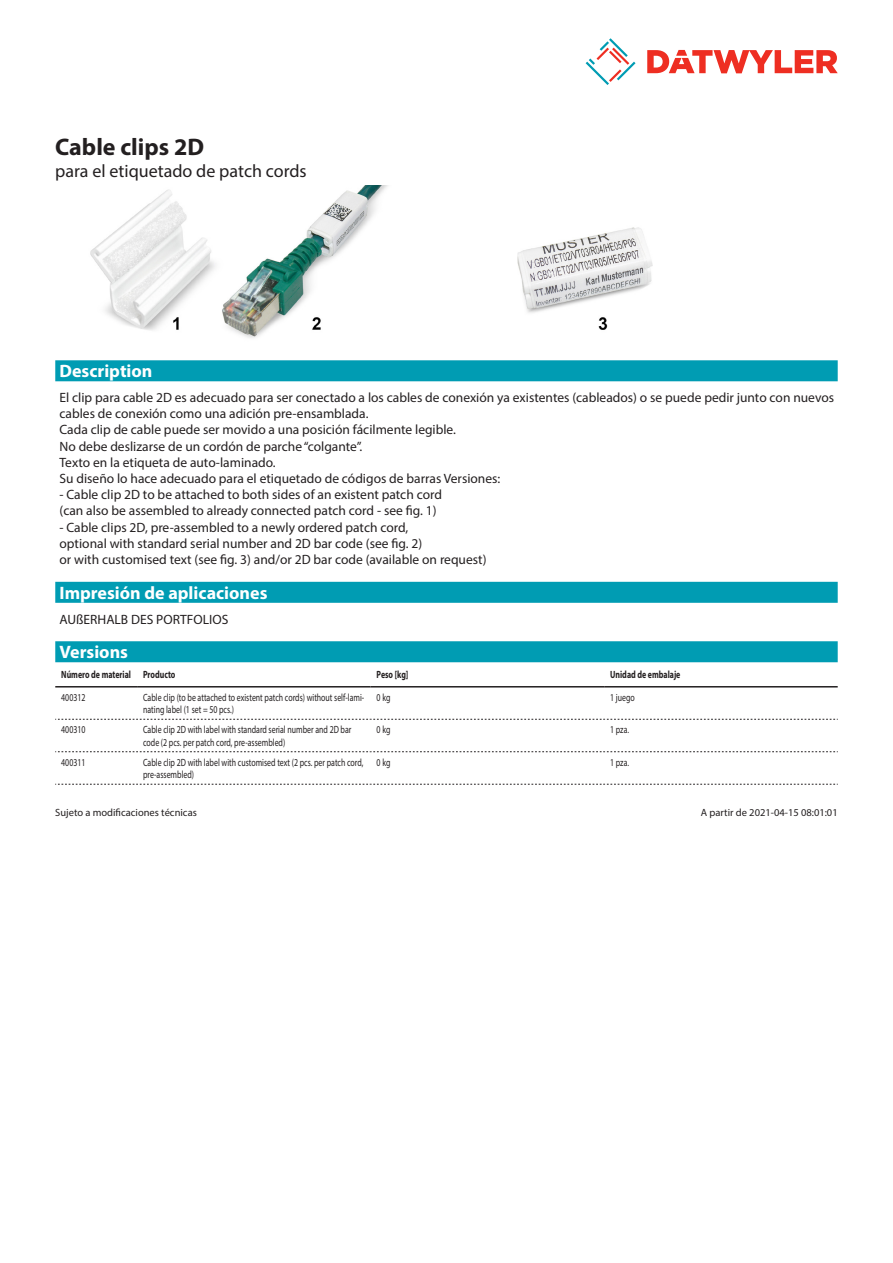
<style>
.page{position:relative;width:893px;height:1263px;background:#fff}
.page>*{position:absolute;margin:0;border:0;box-sizing:border-box;transform-origin:0 0}
.Product_Head{font:700 24px "Myriad Pro";color:#231f20}
.Standard_Head_Proper{font:700 18px "Myriad Pro";color:#fff}
.SubHead{font:18px "Myriad Pro";color:#231f20}
.Standard_text{font:13.5px/16.2px "Myriad Pro";color:#231f20}
.myriadlight{font:10.5px/12.6px "Myriad Pro";color:#231f20;scale:.75 1}
.Footnote{font:10.5px "Myriad Pro";color:#231f20}
.myriadbold{font:700 10.5px "Myriad Pro";color:#231f20;scale:.75 1}
</style>
<div class="page">
<svg style="left:586px;top:38px;width:49px;height:47px"></svg>
<svg style="left:647px;top:50px;width:191px;height:23px"></svg>
<img style="left:90px;top:185px;width:298px;height:153px">
<img style="left:517px;top:227px;width:136px;height:103px">
<div style="left:55px;top:641px;width:783px;height:21px;background:#009cb3"></div>
<hr style="left:55px;top:686px;width:82px;height:1px;background:#231f20">
<hr style="left:137px;top:686px;width:234px;height:1px;background:#231f20">
<hr style="left:371px;top:686px;width:233px;height:1px;background:#231f20">
<hr style="left:604px;top:686px;width:234px;height:1px;background:#231f20">
<svg style="left:55px;top:719px;width:783px;height:1px"></svg>
<svg style="left:55px;top:751px;width:783px;height:1px"></svg>
<svg style="left:55px;top:784px;width:783px;height:1px"></svg>
<div style="left:55px;top:360px;width:783px;height:21px;background:#009cb3"></div>
<div style="left:55px;top:582px;width:783px;height:21px;background:#009cb3"></div>
<p class="Product_Head" style="left:55px;top:131px;width:150px">Cable clips 2D</p>
<p class="SubHead" style="left:55px;top:160px;width:253px">para el etiquetado de patch cords</p>
<p class="Standard_Head_Proper" style="left:60px;top:359px;width:94px">Description</p>
<p class="Standard_text" style="left:60px;top:389px;width:776px">El clip para cable 2D es adecuado para ser conectado a los cables de conexión ya existentes (cableados) o se puede pedir junto con nuevos cables de conexión como una adición pre-ensamblada.<br>Cada clip de cable puede ser movido a una posición fácilmente legible.<br>No debe deslizarse de un cordón de parche “colgante”.<br>Texto en la etiqueta de auto-laminado.<br>Su diseño lo hace adecuado para el etiquetado de códigos de barras Versiones:</p>
<p class="Standard_text" style="left:60px;top:486px;width:384px">- Cable clip 2D to be attached to both sides of an existent patch cord (can also be assembled to already connected patch cord - see fig. 1)</p>
<p class="Standard_text" style="left:60px;top:519px;width:428px">- Cable clips 2D, pre-assembled to a newly ordered patch cord,<br>optional with standard serial number and 2D bar code (see fig. 2)<br>or with customised text (see fig. 3) and/or 2D bar code (available on request)</p>
<p class="Standard_Head_Proper" style="left:60px;top:581px;width:209px">Impresión de aplicaciones</p>
<p class="Standard_text" style="left:60px;top:611px;width:170px">AUßERHALB DES PORTFOLIOS</p>
<p class="Standard_Head_Proper" style="left:60px;top:640px;width:70px">Versions</p>
<p class="myriadbold" style="left:61px;top:668px;width:95px">Número de material</p>
<p class="myriadbold" style="left:143px;top:668px;width:45px">Producto</p>
<p class="myriadbold" style="left:377px;top:668px;width:44px">Peso [kg]</p>
<p class="myriadbold" style="left:610px;top:668px;width:95px">Unidad de embalaje</p>
<p class="myriadlight" style="left:61px;top:691px;width:34px">400312</p>
<p class="myriadlight" style="left:143px;top:691px;width:297px">Cable clip (to be attached to existent patch cords) without self-lami&shy;nating label (1 set = 50 pcs.)</p>
<p class="myriadlight" style="left:377px;top:691px;width:20px">0 kg</p>
<p class="myriadlight" style="left:610px;top:691px;width:34px">1 juego</p>
<p class="myriadlight" style="left:61px;top:723px;width:34px">400310</p>
<p class="myriadlight" style="left:143px;top:723px;width:279px">Cable clip 2D with label with standard serial number and 2D bar code (2 pcs. per patch cord, pre-assembled)</p>
<p class="myriadlight" style="left:377px;top:723px;width:20px">0 kg</p>
<p class="myriadlight" style="left:610px;top:723px;width:27px">1 pza.</p>
<p class="myriadlight" style="left:61px;top:756px;width:34px">400311</p>
<p class="myriadlight" style="left:143px;top:756px;width:295px">Cable clip 2D with label with customised text (2 pcs. per patch cord, pre-assembled)</p>
<p class="myriadlight" style="left:377px;top:756px;width:20px">0 kg</p>
<p class="myriadlight" style="left:610px;top:756px;width:27px">1 pza.</p>
<p class="Footnote" style="left:55px;top:806px;width:143px">Sujeto a modificaciones técnicas</p>
<p class="Footnote" style="left:701px;top:806px;width:138px">A partir de 2021-04-15 08:01:01</p>
</div>
